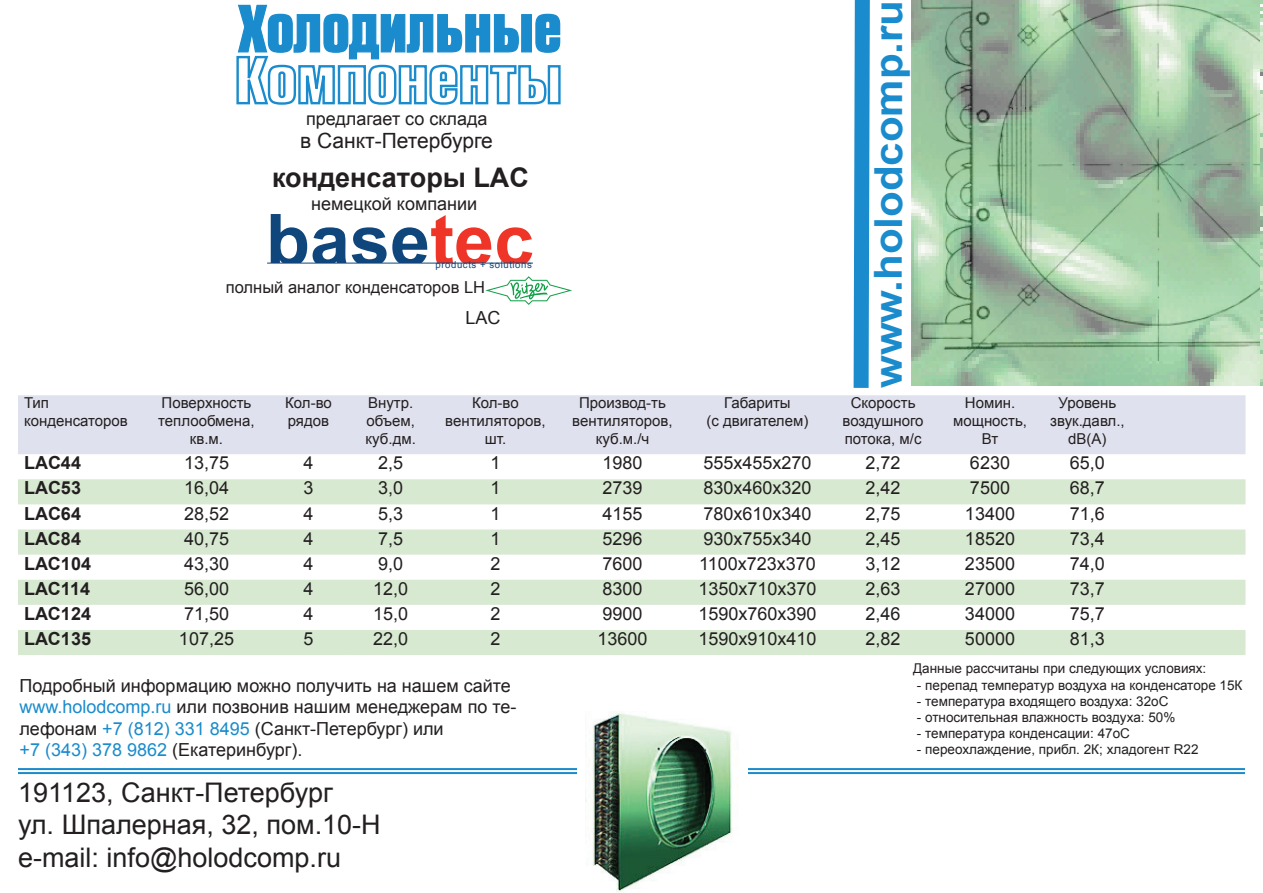
<style>
.page{position:relative;width:1263px;height:893px;background:#fff}
.page>*{position:absolute;margin:0;border:0;box-sizing:border-box;transform-origin:0 0}
.t1{font:700 72px "Arial";color:#0f467c}
.t2{font:700 38.7px "Arial";color:#1a8bcc;scale:1.09 1}
.t3{font:27px/32.4px "Arial";color:#231f20}
.t4{font:700 27px "Arial";color:#231f20}
.t5{font:21px "Arial";color:#231f20}
.t6{font:18px/21.6px "Arial";color:#231f20}
.t7{font:700 18px "Arial";color:#231f20}
.t8{font:18px "Arial";color:#231f20}
.t9{font:16.5px "Arial";color:#231f20}
.t10{font:15px/18px "Arial";color:#231f20;text-align:center}
.t11{font:13.5px "Arial";color:#231f20}
.t12{font:9.6px "Arial";letter-spacing:.06em;color:#0f467c}
.s1{color:#ee3528}
.s2{color:#1a8bcc}
</style>
<div class="page">
<hr style="left:18px;top:768px;width:1227px;height:2px;background:#1a8bcc">
<hr style="left:18px;top:772px;width:1227px;height:2px;background:#1a8bcc">
<div style="left:577px;top:726px;width:16px;height:167px;background:#fff"></div>
<div style="left:729px;top:726px;width:18px;height:167px;background:#fff"></div>
<svg style="left:853px;top:0;width:17px;height:388px"></svg>
<hr style="left:267px;top:263px;width:266px;height:1px;background:#11457d">
<svg style="left:485px;top:276px;width:87px;height:29px"></svg>
<div style="left:18px;top:395px;width:1227px;height:59px;background:#e0e1ee"></div>
<svg style="left:18px;top:479px;width:1227px;height:176px;fill:#d8e9d2"></svg>
<img style="left:586px;top:712px;width:146px;height:180px">
<img style="left:911px;top:0;width:352px;height:385px">
<svg style="left:236px;top:4px;width:325px;height:101px"></svg>
<p class="t6" style="left:306px;top:108px;width:183px">предлагает со склада</p>
<p class="t5" style="left:300px;top:127px;width:194px">в Санкт-Петербурге</p>
<h3 class="t4" style="left:272px;top:160px;width:258px">конденсаторы LAC</h3>
<p class="t6" style="left:311px;top:193px;width:168px">немецкой компании</p>
<h1 class="t1" style="left:266px;top:193px;width:270px">base<span class="s1">tec</span></h1>
<p class="t12" style="left:435px;top:259px;width:98px">products + solutions</p>
<p class="t9" style="left:226px;top:277px;width:261px">полный аналог конденсаторов LH</p>
<p class="t8" style="left:465px;top:306px;width:37px">LAC</p>
<h2 class="t2" style="left:863px;top:388px;width:358px;rotate:-90deg">www.holodcomp.ru</h2>
<p class="t10" style="left:24px;top:394px;width:105px;text-align:left">Тип конденсаторов</p>
<p class="t10" style="left:158px;top:394px;width:98px">Поверхность теплообмена, кв.м.</p>
<p class="t10" style="left:285px;top:394px;width:48px;text-align:left">Кол-во рядов</p>
<p class="t10" style="left:366px;top:394px;width:52px;text-align:left">Внутр. объем, куб.дм.</p>
<p class="t10" style="left:445px;top:394px;width:102px">Кол-во вентиляторов, шт.</p>
<p class="t10" style="left:572px;top:394px;width:102px">Производ-ть вентиляторов, куб.м./ч</p>
<p class="t10" style="left:706px;top:394px;width:103px">Габариты<br>(с двигателем)</p>
<p class="t10" style="left:843px;top:394px;width:82px">Скорость воздушного потока, м/с</p>
<p class="t10" style="left:953px;top:394px;width:75px">Номин. мощность,<br>Вт</p>
<p class="t10" style="left:1050px;top:394px;width:76px">Уровень звук.давл., dB(A)</p>
<p class="t7" style="left:24px;top:451px;width:59px">LAC44</p>
<p class="t6" style="left:184px;top:452px;width:47px">13,75</p>
<p class="t6" style="left:303px;top:452px;width:12px">4</p>
<p class="t6" style="left:378px;top:452px;width:27px">2,5</p>
<p class="t6" style="left:490px;top:452px;width:12px">1</p>
<p class="t6" style="left:602px;top:452px;width:42px">1980</p>
<p class="t6" style="left:703px;top:452px;width:110px">555x455x270</p>
<p class="t6" style="left:865px;top:452px;width:37px">2,72</p>
<p class="t6" style="left:970px;top:452px;width:42px">6230</p>
<p class="t6" style="left:1070px;top:452px;width:37px">65,0</p>
<p class="t7" style="left:24px;top:476px;width:59px">LAC53</p>
<p class="t6" style="left:184px;top:477px;width:47px">16,04</p>
<p class="t6" style="left:303px;top:477px;width:12px">3</p>
<p class="t6" style="left:378px;top:477px;width:27px">3,0</p>
<p class="t6" style="left:490px;top:477px;width:12px">1</p>
<p class="t6" style="left:602px;top:477px;width:42px">2739</p>
<p class="t6" style="left:703px;top:477px;width:110px">830x460x320</p>
<p class="t6" style="left:865px;top:477px;width:37px">2,42</p>
<p class="t6" style="left:970px;top:477px;width:42px">7500</p>
<p class="t6" style="left:1070px;top:477px;width:37px">68,7</p>
<p class="t7" style="left:24px;top:501px;width:59px">LAC64</p>
<p class="t6" style="left:184px;top:503px;width:47px">28,52</p>
<p class="t6" style="left:303px;top:503px;width:12px">4</p>
<p class="t6" style="left:378px;top:503px;width:27px">5,3</p>
<p class="t6" style="left:490px;top:503px;width:12px">1</p>
<p class="t6" style="left:602px;top:503px;width:42px">4155</p>
<p class="t6" style="left:703px;top:503px;width:110px">780x610x340</p>
<p class="t6" style="left:865px;top:503px;width:37px">2,75</p>
<p class="t6" style="left:965px;top:503px;width:52px">13400</p>
<p class="t6" style="left:1070px;top:503px;width:37px">71,6</p>
<p class="t7" style="left:24px;top:526px;width:59px">LAC84</p>
<p class="t6" style="left:184px;top:528px;width:47px">40,75</p>
<p class="t6" style="left:303px;top:528px;width:12px">4</p>
<p class="t6" style="left:378px;top:528px;width:27px">7,5</p>
<p class="t6" style="left:490px;top:528px;width:12px">1</p>
<p class="t6" style="left:602px;top:528px;width:42px">5296</p>
<p class="t6" style="left:703px;top:528px;width:110px">930x755x340</p>
<p class="t6" style="left:865px;top:528px;width:37px">2,45</p>
<p class="t6" style="left:965px;top:528px;width:52px">18520</p>
<p class="t6" style="left:1070px;top:528px;width:37px">73,4</p>
<p class="t7" style="left:24px;top:552px;width:69px">LAC104</p>
<p class="t6" style="left:184px;top:553px;width:47px">43,30</p>
<p class="t6" style="left:303px;top:553px;width:12px">4</p>
<p class="t6" style="left:378px;top:553px;width:27px">9,0</p>
<p class="t6" style="left:490px;top:553px;width:12px">2</p>
<p class="t6" style="left:602px;top:553px;width:42px">7600</p>
<p class="t6" style="left:699px;top:553px;width:118px">1100x723x370</p>
<p class="t6" style="left:865px;top:553px;width:37px">3,12</p>
<p class="t6" style="left:965px;top:553px;width:52px">23500</p>
<p class="t6" style="left:1070px;top:553px;width:37px">74,0</p>
<p class="t7" style="left:24px;top:577px;width:68px">LAC114</p>
<p class="t6" style="left:184px;top:578px;width:47px">56,00</p>
<p class="t6" style="left:303px;top:578px;width:12px">4</p>
<p class="t6" style="left:373px;top:578px;width:37px">12,0</p>
<p class="t6" style="left:490px;top:578px;width:12px">2</p>
<p class="t6" style="left:602px;top:578px;width:42px">8300</p>
<p class="t6" style="left:698px;top:578px;width:120px">1350x710x370</p>
<p class="t6" style="left:865px;top:578px;width:37px">2,63</p>
<p class="t6" style="left:965px;top:578px;width:52px">27000</p>
<p class="t6" style="left:1070px;top:578px;width:37px">73,7</p>
<p class="t7" style="left:24px;top:602px;width:69px">LAC124</p>
<p class="t6" style="left:184px;top:603px;width:47px">71,50</p>
<p class="t6" style="left:303px;top:603px;width:12px">4</p>
<p class="t6" style="left:373px;top:603px;width:37px">15,0</p>
<p class="t6" style="left:490px;top:603px;width:12px">2</p>
<p class="t6" style="left:602px;top:603px;width:42px">9900</p>
<p class="t6" style="left:698px;top:603px;width:120px">1590x760x390</p>
<p class="t6" style="left:865px;top:603px;width:37px">2,46</p>
<p class="t6" style="left:965px;top:603px;width:52px">34000</p>
<p class="t6" style="left:1070px;top:603px;width:37px">75,7</p>
<p class="t7" style="left:24px;top:627px;width:69px">LAC135</p>
<p class="t6" style="left:179px;top:628px;width:57px">107,25</p>
<p class="t6" style="left:303px;top:628px;width:12px">5</p>
<p class="t6" style="left:373px;top:628px;width:37px">22,0</p>
<p class="t6" style="left:490px;top:628px;width:12px">2</p>
<p class="t6" style="left:597px;top:628px;width:52px">13600</p>
<p class="t6" style="left:698px;top:628px;width:120px">1590x910x410</p>
<p class="t6" style="left:865px;top:628px;width:37px">2,82</p>
<p class="t6" style="left:965px;top:628px;width:52px">50000</p>
<p class="t6" style="left:1070px;top:628px;width:37px">81,3</p>
<p class="t6" style="left:20px;top:675px;width:498px">Подробный информацию можно получить на нашем сайте <span class="s2">www.holodcomp.ru</span> или позвонив нашим менеджерам по те&shy;лефонам <span class="s2">+7 (812) 331 8495</span> (Санкт-Петербург) или<br><span class="s2">+7 (343) 378 9862</span> (Екатеринбург).</p>
<h3 class="t3" style="left:18px;top:776px;width:364px">191123, Санкт-Петербург<br>ул. Шпалерная, 32, пом.10-Н e-mail: info@holodcomp.ru</h3>
<p class="t11" style="left:913px;top:660px;width:295px">Данные рассчитаны при следующих условиях:</p>
<p class="t11" style="left:917px;top:676px;width:327px">- перепад температур воздуха на конденсаторе 15К</p>
<p class="t11" style="left:917px;top:692px;width:253px">- температура входящего воздуха: 32oС</p>
<p class="t11" style="left:917px;top:708px;width:260px">- относительная влажность воздуха: 50%</p>
<p class="t11" style="left:917px;top:725px;width:215px">- температура конденсации: 47oС</p>
<p class="t11" style="left:917px;top:741px;width:283px">- переохлаждение, прибл. 2К; хладогент R22</p>
</div>
